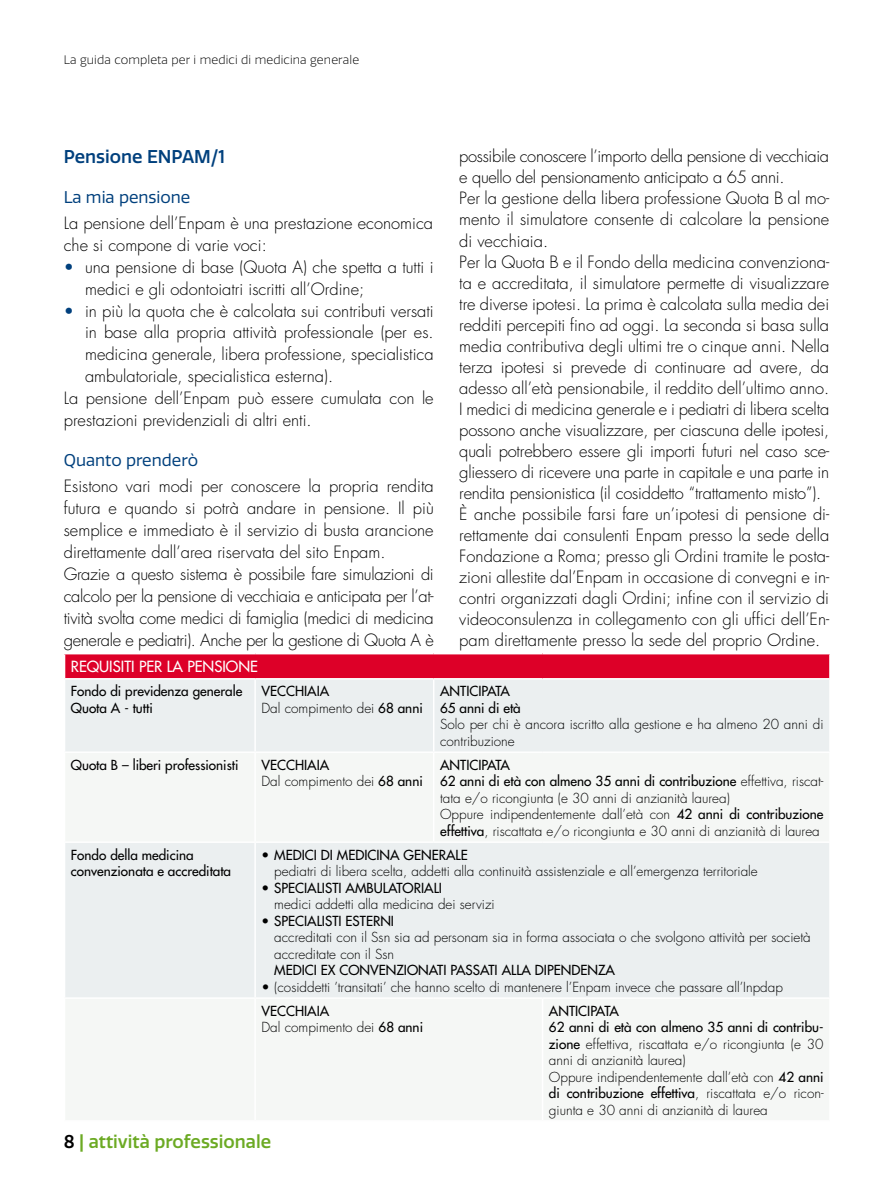
<style>
.page{position:relative;width:893px;height:1191px;background:#fff}
.page>*{position:absolute;margin:0;border:0;box-sizing:border-box;transform-origin:0 0}
.t1{font:500 18px "Quatro";color:#6caa24}
.t2{font:500 18px "Quatro";color:#00407d}
.t3{font:300 16.5px/21px "Futura Std";color:#000}
.t4{font:300 16.5px/21.9px "Futura Std";letter-spacing:-.02em;color:#000}
.t5{font:16.5px "Quatro";color:#00407d}
.t6{font:500 15px "Futura Std";color:#fff}
.t7{font:300 13.5px/16.5px "Futura Std";color:#000}
.t8{font:500 13.5px/16.5px "Futura Std";color:#000}
.t9{font:300 12px "Quatro";letter-spacing:.01em;color:#000}
.s1{color:#00407d}
.s2{font-weight:500}
.s3{color:#000}
</style>
<div class="page">
<div style="left:65px;top:653px;width:765px;height:26px;background:#dd0028"></div>
<div style="left:65px;top:679px;width:764px;height:72px;background:#ebeff0"></div>
<div style="left:65px;top:843px;width:764px;height:154px;background:#ebeff0"></div>
<hr style="left:254px;top:679px;width:2px;height:72px;background:#fff">
<hr style="left:433px;top:679px;width:1px;height:72px;background:#fff">
<hr style="left:64px;top:653px;width:191px;height:1px;background:#fff">
<hr style="left:255px;top:653px;width:179px;height:1px;background:#fff">
<hr style="left:434px;top:653px;width:109px;height:1px;background:#fff">
<hr style="left:543px;top:653px;width:288px;height:1px;background:#fff">
<hr style="left:829px;top:654px;width:2px;height:24px;background:#fff">
<hr style="left:64px;top:678px;width:191px;height:1px;background:#fff">
<hr style="left:255px;top:678px;width:179px;height:1px;background:#fff">
<hr style="left:434px;top:678px;width:109px;height:1px;background:#fff">
<hr style="left:543px;top:678px;width:288px;height:1px;background:#fff">
<hr style="left:254px;top:843px;width:2px;height:154px;background:#fff">
<p class="t9" style="left:64px;top:53px;width:297px">La guida completa per i medici di medicina generale</p>
<p class="t2" style="left:64px;top:146px;width:163px">Pensione ENPAM/1</p>
<p class="t5" style="left:64px;top:187px;width:128px">La mia pensione</p>
<p class="t3" style="left:64px;top:212px;width:371px;line-height:21.9px">La pensione dell’Enpam è una prestazione economica che si compone di varie voci:</p>
<p class="t3" style="left:85px;top:256px;width:350px;line-height:21.9px;text-indent:-21px"><span class="s1">•</span> una pensione di base (Quota A) che spetta a tutti i medici e gli odontoiatri iscritti all’Ordine;</p>
<p class="t3" style="left:64px;top:300px;width:371px"><span class="s1">•</span> in più la quota che è calcolata sui contributi versati</p>
<p class="t3" style="left:85px;top:322px;width:350px">in base alla propria attività professionale (per es.</p>
<p class="t3" style="left:85px;top:344px;width:350px">medicina generale, libera professione, specialistica</p>
<p class="t3" style="left:85px;top:366px;width:250px">ambulatoriale, specialistica esterna).</p>
<p class="t3" style="left:64px;top:388px;width:371px">La pensione dell’Enpam può essere cumulata con le</p>
<p class="t3" style="left:64px;top:410px;width:249px">prestazioni previdenziali di altri enti.</p>
<p class="t5" style="left:64px;top:451px;width:136px">Quanto prenderò</p>
<p class="t4" style="left:64px;top:476px;width:371px">Esistono vari modi per conoscere la propria rendita futura e quando si potrà andare in pensione. Il più semplice e immediato è il servizio di busta arancione direttamente dall’area riservata del sito Enpam.<br>Grazie a questo sistema è possibile fare simulazioni di calcolo per la pensione di vecchiaia e anticipata per l’at‑ tività svolta come medici di famiglia (medici di medicina generale e pediatri). Anche per la gestione di Quota A è</p>
<p class="t3" style="left:459px;top:146px;width:371px">possibile conoscere l’importo della pensione di vecchiaia e quello del pensionamento anticipato a 65 anni.<br>Per la gestione della libera professione Quota B al mo‑ mento il simulatore consente di calcolare la pensione di vecchiaia.<br>Per la Quota B e il Fondo della medicina convenziona‑ ta e accreditata, il simulatore permette di visualizzare tre diverse ipotesi. La prima è calcolata sulla media dei redditi percepiti fino ad oggi. La seconda si basa sulla media contributiva degli ultimi tre o cinque anni. Nella terza ipotesi si prevede di continuare ad avere, da adesso all’età pensionabile, il reddito dell’ultimo anno.<br>I medici di medicina generale e i pediatri di libera scelta possono anche visualizzare, per ciascuna delle ipotesi, quali potrebbero essere gli importi futuri nel caso sce‑ gliessero di ricevere una parte in capitale e una parte in rendita pensionistica (il cosiddetto “trattamento misto”).<br>È anche possibile farsi fare un’ipotesi di pensione di‑ rettamente dai consulenti Enpam presso la sede della Fondazione a Roma; presso gli Ordini tramite le posta‑ zioni allestite dal’Enpam in occasione di convegni e in‑ contri organizzati dagli Ordini; infine con il servizio di videoconsulenza in collegamento con gli uffici dell’En‑ pam direttamente presso la sede del proprio Ordine.</p>
<p class="t6" style="left:71px;top:657px;width:189px">REQUISITI PER LA PENSIONE</p>
<p class="t8" style="left:71px;top:683px;width:173px">Fondo di previdenza generale<br>Quota A - tutti</p>
<p class="t7" style="left:262px;top:683px;width:163px"><span class="s2">VECCHIAIA<br></span>Dal compimento dei <span class="s2">68 anni</span></p>
<p class="t8" style="left:440px;top:683px;width:82px">ANTICIPATA<br>65 anni di età</p>
<p class="t7" style="left:440px;top:716px;width:385px">Solo per chi è ancora iscritto alla gestione e ha almeno 20 anni di contribuzione</p>
<p class="t8" style="left:71px;top:756px;width:169px">Quota B – liberi professionisti</p>
<p class="t7" style="left:262px;top:757px;width:163px"><span class="s2">VECCHIAIA<br></span>Dal compimento dei <span class="s2">68 anni</span></p>
<p class="t7" style="left:440px;top:757px;width:385px"><span class="s2">ANTICIPATA<br>62 anni di età con almeno 35 anni di contribuzione</span> effettiva, riscat‑ tata e/o ricongiunta (e 30 anni di anzianità laurea)<br>Oppure indipendentemente dall’età con <span class="s2">42 anni di contribuzione effettiva</span>, riscattata e/o ricongiunta e 30 anni di anzianità di laurea</p>
<p class="t8" style="left:71px;top:846px;width:162px">Fondo della medicina convenzionata e accreditata</p>
<p class="t8" style="left:262px;top:846px;width:208px">• MEDICI DI MEDICINA GENERALE</p>
<p class="t7" style="left:274px;top:863px;width:485px">pediatri di libera scelta, addetti alla continuità assistenziale e all’emergenza territoriale</p>
<p class="t8" style="left:262px;top:879px;width:182px">• SPECIALISTI AMBULATORIALI</p>
<p class="t7" style="left:274px;top:896px;width:222px">medici addetti alla medicina dei servizi</p>
<p class="t8" style="left:262px;top:912px;width:134px">• SPECIALISTI ESTERNI</p>
<p class="t7" style="left:274px;top:929px;width:538px">accreditati con il Ssn sia ad personam sia in forma associata o che svolgono attività per società accreditate con il Ssn</p>
<p class="t8" style="left:274px;top:962px;width:342px">MEDICI EX CONVENZIONATI PASSATI ALLA DIPENDENZA</p>
<p class="t7" style="left:262px;top:979px;width:523px">• (cosiddetti ’transitati’ che hanno scelto di mantenere l’Enpam invece che passare all’Inpdap</p>
<p class="t7" style="left:262px;top:1002px;width:163px"><span class="s2">VECCHIAIA<br></span>Dal compimento dei <span class="s2">68 anni</span></p>
<p class="t7" style="left:549px;top:1002px;width:276px"><span class="s2">ANTICIPATA<br>62 anni di età con almeno 35 anni di contribu&shy;zione</span> effettiva, riscattata e/o ricongiunta (e 30 anni di anzianità laurea)<br>Oppure indipendentemente dall’età con <span class="s2">42 anni di contribuzione effettiva</span>, riscattata e/o ricon‑ giunta e 30 anni di anzianità di laurea</p>
<p class="t1" style="left:64px;top:1131px;width:209px"><span class="s3">8</span> | attività professionale</p>
</div>
